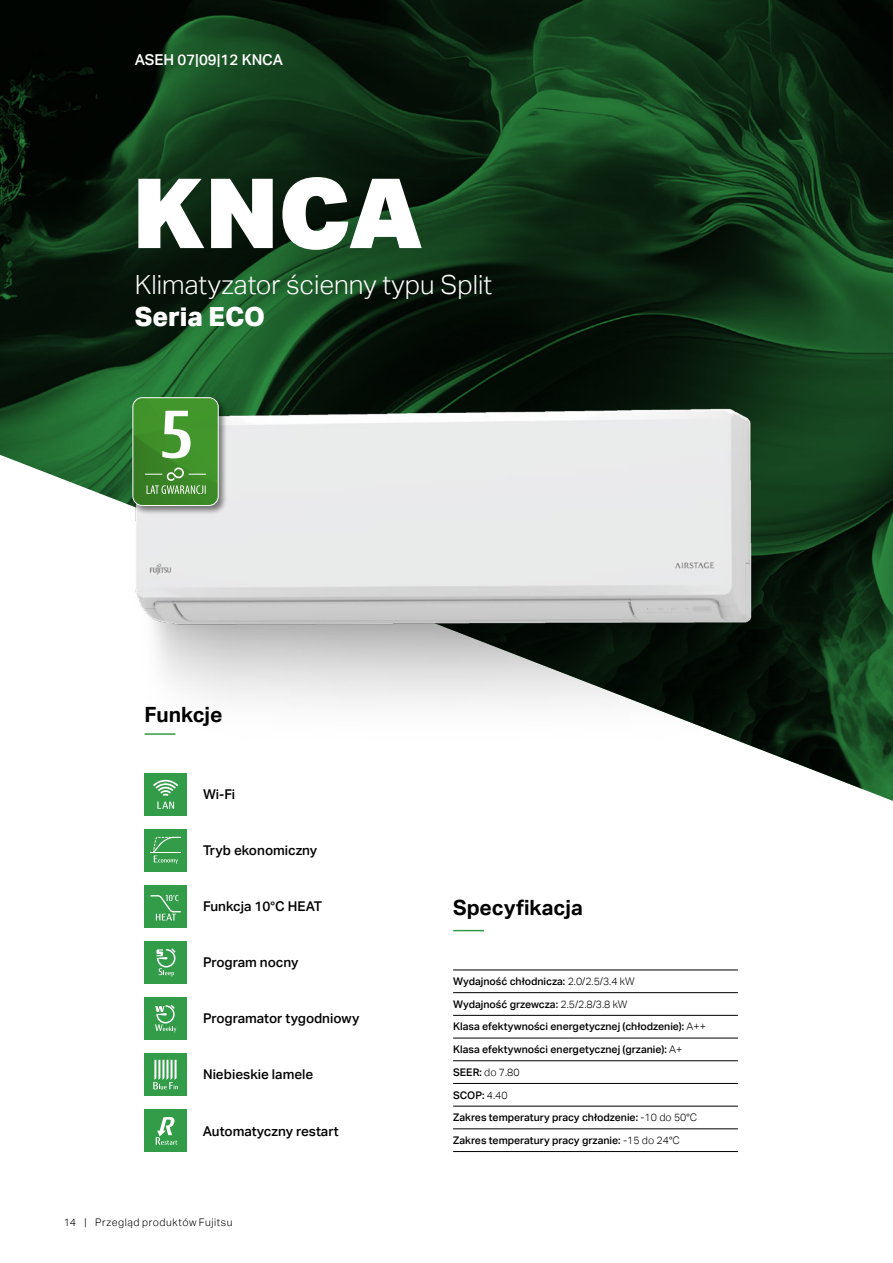
<style>
.page{position:relative;width:893px;height:1263px;background:#fff}
.page>*{position:absolute;margin:0;border:0;box-sizing:border-box;transform-origin:0 0}
.t1{font:900 97.05px "Aktiv Grotesk";color:#fff}
.t2{font:300 26.4px "Aktiv Grotesk";color:#fff}
.t3{font:800 26.4px "Aktiv Grotesk";color:#fff}
.t4{font:700 21px "Aktiv Grotesk";color:#020203}
.t5{font:500 15px "Aktiv Grotesk";color:#fff}
.t6{font:500 13.5px "Aktiv Grotesk";color:#020203}
.t7{font:500 10.5px/22.6px "Aktiv Grotesk";color:#020203}
.t8{font:300 10.5px "Aktiv Grotesk";letter-spacing:.055em;color:#000}
.s1{font-weight:300}
</style>
<div class="page">
<img style="left:0;top:0;width:893px;height:801px">
<hr style="left:453px;top:970px;width:285px;height:1px;background:#000">
<hr style="left:453px;top:992px;width:285px;height:1px;background:#000">
<hr style="left:453px;top:1015px;width:285px;height:1px;background:#000">
<hr style="left:453px;top:1038px;width:285px;height:1px;background:#000">
<hr style="left:453px;top:1060px;width:285px;height:1px;background:#000">
<hr style="left:453px;top:1083px;width:285px;height:1px;background:#000">
<hr style="left:453px;top:1106px;width:285px;height:1px;background:#000">
<hr style="left:453px;top:1128px;width:285px;height:1px;background:#000">
<hr style="left:453px;top:1151px;width:285px;height:1px;background:#000">
<hr style="left:453px;top:930px;width:31px;height:1px;background:#329c48">
<div style="left:145px;top:773px;width:42px;height:42px;background:#329c48"></div>
<div style="left:145px;top:829px;width:42px;height:42px;background:#329c48"></div>
<div style="left:145px;top:885px;width:42px;height:42px;background:#329c48"></div>
<div style="left:145px;top:997px;width:42px;height:42px;background:#329c48"></div>
<div style="left:145px;top:941px;width:42px;height:42px;background:#329c48"></div>
<div style="left:145px;top:1053px;width:42px;height:43px;background:#329c48"></div>
<div style="left:145px;top:1109px;width:42px;height:43px;background:#329c48"></div>
<svg style="left:153px;top:837px;width:28px;height:27px"></svg>
<hr style="left:150px;top:852px;width:31px;height:1px;background:#fff">
<svg style="left:157px;top:791px;width:18px;height:18px"></svg>
<svg style="left:153px;top:1060px;width:25px;height:29px"></svg>
<svg style="left:156px;top:948px;width:20px;height:28px"></svg>
<svg style="left:155px;top:1005px;width:21px;height:27px"></svg>
<svg style="left:150px;top:895px;width:31px;height:25px"></svg>
<img style="left:119px;top:588px;width:684px;height:203px">
<img style="left:111px;top:350px;width:684px;height:315px">
<div style="left:131px;top:396px;width:97px;height:119px;background:#000;opacity:.5"></div>
<img style="left:133px;top:398px;width:85px;height:107px">
<div style="left:133px;top:397px;width:86px;height:109px;border:1px solid #fff;border-radius:9px"></div>
<svg style="left:145px;top:467px;width:61px;height:27px"></svg>
<svg style="left:162px;top:411px;width:29px;height:47px"></svg>
<svg style="left:156px;top:1117px;width:21px;height:28px"></svg>
<h3 class="t5" style="left:135px;top:51px;width:150px">ASEH 07|09|12 KNCA</h3>
<h1 class="t1" style="left:133px;top:150px;width:293px">KNCA</h1>
<h2 class="t2" style="left:135px;top:270px;width:359px">Klimatyzator ścienny typu Split</h2>
<h2 class="t3" style="left:135px;top:301px;width:132px">Seria ECO</h2>
<h3 class="t4" style="left:145px;top:703px;width:79px">Funkcje</h3>
<p class="t6" style="left:203px;top:786px;width:34px">Wi-Fi</p>
<p class="t6" style="left:203px;top:843px;width:116px">Tryb ekonomiczny</p>
<p class="t6" style="left:203px;top:899px;width:120px">Funkcja 10°C HEAT</p>
<p class="t6" style="left:203px;top:955px;width:97px">Program nocny</p>
<p class="t6" style="left:203px;top:1011px;width:158px">Programator tygodniowy</p>
<p class="t6" style="left:203px;top:1067px;width:112px">Niebieskie lamele</p>
<p class="t6" style="left:203px;top:1123px;width:138px">Automatyczny restart</p>
<p class="t8" style="left:64px;top:1216px;width:170px">14 | Przegląd produktów Fujitsu</p>
<h3 class="t4" style="left:453px;top:895px;width:131px">Specyfikacja</h3>
<p class="t7" style="left:453px;top:970px;width:254px">Wydajność chłodnicza: <span class="s1">2.0/2.5/3.4 kW<br></span>Wydajność grzewcza: <span class="s1">2.5/2.8/3.8 kW<br></span>Klasa efektywności energetycznej (chłodzenie): <span class="s1">A++ </span>Klasa efektywności energetycznej (grzanie): <span class="s1">A+ </span>SEER: <span class="s1">do 7.80<br></span>SCOP: <span class="s1">4.40<br></span>Zakres temperatury pracy chłodzenie: <span class="s1">-10 do 50°C </span>Zakres temperatury pracy grzanie: <span class="s1">-15 do 24°C</span></p>
</div>
